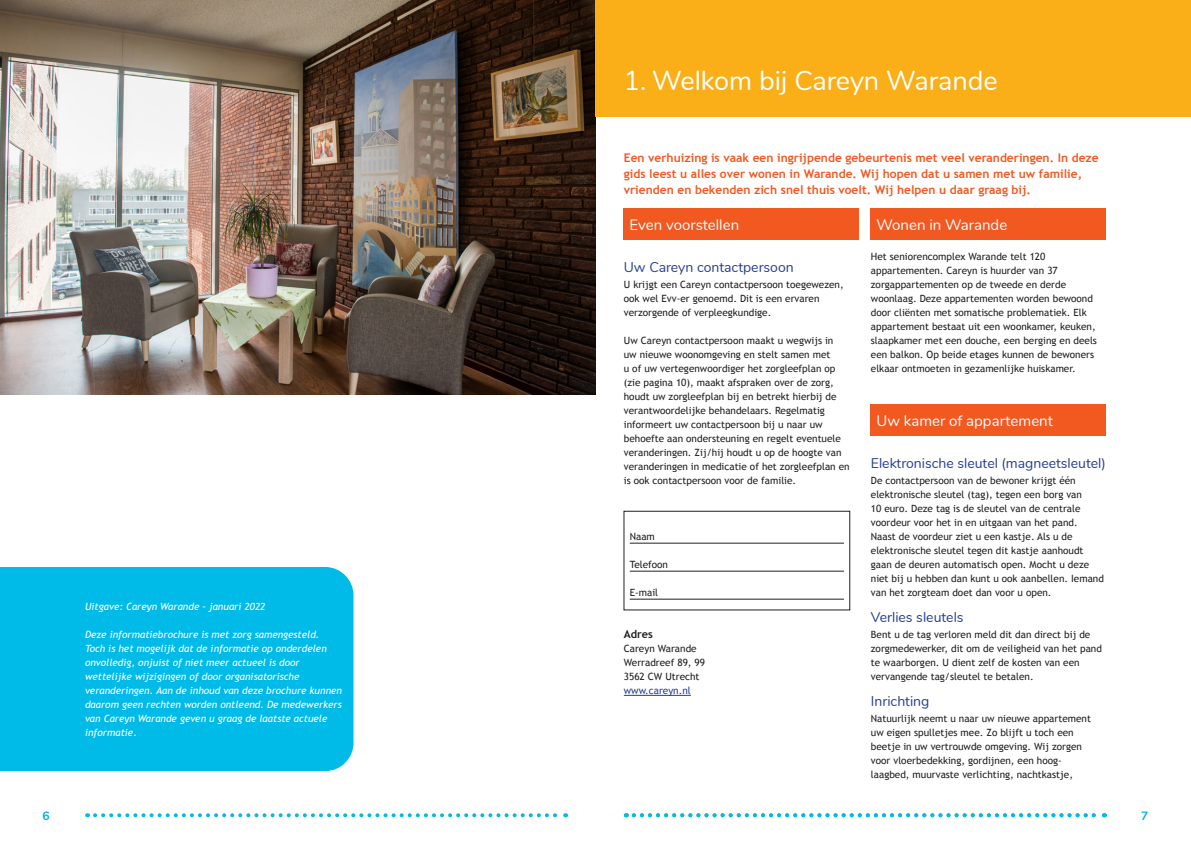
<style>
.page{position:relative;width:1191px;height:842px;background:#fff}
.page>*{position:absolute;margin:0;border:0;box-sizing:border-box;transform-origin:0 0}
.t1{font:27px "Nunito";color:#fff}
.Kopje_niveau_2{font:15px "Nunito";color:#fff}
.Kopje_niveau_3{font:14px "Nunito";color:#253f8e}
.Intro{font:700 12px/16px "Trebuchet MS";color:#f15921}
.t2{font:700 12px "Nunito";color:#00aeef}
.Kopje_niveau_4{font:700 11px "Trebuchet MS";color:#231f20}
.Brood{font:10px/14px "Trebuchet MS";color:#231f20}
.Brood-2{font:italic 10px/14px "Trebuchet MS";color:#fff}
.Brood-3{font:10px "Trebuchet MS";color:#253f8e}
</style>
<div class="page">
<svg style="left:95px;top:813px;width:471px;height:4px"></svg>
<img style="left:0;top:0;width:595px;height:394px">
<div style="left:595px;top:0;width:596px;height:116px;background:#faaf18"></div>
<div style="left:624px;top:208px;width:235px;height:32px;background:#f15921"></div>
<hr style="left:624px;top:695px;width:67px;height:1px;background:#253f8e">
<hr style="left:630px;top:543px;width:214px;height:1px;background:#231f20">
<hr style="left:630px;top:571px;width:214px;height:1px;background:#231f20">
<hr style="left:630px;top:599px;width:214px;height:1px;background:#231f20">
<div style="left:624px;top:511px;width:226px;height:99px;border:1px solid #231f20"></div>
<div style="left:871px;top:208px;width:235px;height:32px;background:#f15921"></div>
<div style="left:871px;top:404px;width:235px;height:32px;background:#f15921"></div>
<svg style="left:634px;top:813px;width:471px;height:4px"></svg>
<div style="left:0;top:567px;width:353px;height:204px;background:#00bbe8"></div>
<p class="Brood-2" style="left:85px;top:600px;width:182px">Uitgave: Careyn Warande – januari 2022</p>
<p class="Brood-2" style="left:85px;top:628px;width:258px">Deze informatiebrochure is met zorg samengesteld.<br>Toch is het mogelijk dat de informatie op onderdelen onvolledig, onjuist of niet meer actueel is door wettelijke wijzigingen of door organisatorische veranderingen. Aan de inhoud van deze brochure kunnen daarom geen rechten worden ontleend. De medewerkers van Careyn Warande geven u graag de laatste actuele informatie.</p>
<p class="t1" style="left:624px;top:61px;width:375px">1. Welkom bij Careyn Warande</p>
<p class="Intro" style="left:624px;top:150px;width:476px">Een verhuizing is vaak een ingrijpende gebeurtenis met veel veranderingen. In deze gids leest u alles over wonen in Warande. Wij hopen dat u samen met uw familie, vrienden en bekenden zich snel thuis voelt. Wij helpen u daar graag bij.</p>
<p class="Kopje_niveau_2" style="left:629px;top:214px;width:111px">Even voorstellen</p>
<p class="Kopje_niveau_3" style="left:624px;top:257px;width:171px">Uw Careyn contactpersoon</p>
<p class="Brood" style="left:624px;top:278px;width:221px">U krijgt een Careyn contactpersoon toegewezen, ook wel Evv-er genoemd. Dit is een ervaren verzorgende of verpleegkundige.</p>
<p class="Brood" style="left:624px;top:334px;width:227px">Uw Careyn contactpersoon maakt u wegwijs in<br>uw nieuwe woonomgeving en stelt samen met<br>u of uw vertegenwoordiger het zorgleefplan op (zie pagina 10), maakt afspraken over de zorg, houdt uw zorgleefplan bij en betrekt hierbij de verantwoordelijke behandelaars. Regelmatig informeert uw contactpersoon bij u naar uw behoefte aan ondersteuning en regelt eventuele veranderingen. Zij/hij houdt u op de hoogte van veranderingen in medicatie of het zorgleefplan en is ook contactpersoon voor de familie.</p>
<p class="Kopje_niveau_2" style="left:876px;top:214px;width:132px">Wonen in Warande</p>
<p class="Brood" style="left:871px;top:250px;width:228px">Het seniorencomplex Warande telt 120 appartementen. Careyn is huurder van 37 zorgappartementen op de tweede en derde woonlaag. Deze appartementen worden bewoond door cliënten met somatische problematiek. Elk appartement bestaat uit een woonkamer, keuken, slaapkamer met een douche, een berging en deels een balkon. Op beide etages kunnen de bewoners elkaar ontmoeten in gezamenlijke huiskamer.</p>
<p class="Kopje_niveau_2" style="left:876px;top:410px;width:178px">Uw kamer of appartement</p>
<p class="Kopje_niveau_3" style="left:871px;top:453px;width:236px">Elektronische sleutel (magneetsleutel)</p>
<p class="Brood" style="left:871px;top:474px;width:235px">De contactpersoon van de bewoner krijgt één elektronische sleutel (tag), tegen een borg van<br>10 euro. Deze tag is de sleutel van de centrale voordeur voor het in en uitgaan van het pand.<br>Naast de voordeur ziet u een kastje. Als u de elektronische sleutel tegen dit kastje aanhoudt gaan de deuren automatisch open. Mocht u deze niet bij u hebben dan kunt u ook aanbellen. Iemand van het zorgteam doet dan voor u open.</p>
<p class="Kopje_niveau_3" style="left:871px;top:607px;width:94px">Verlies sleutels</p>
<p class="Brood" style="left:871px;top:628px;width:233px">Bent u de tag verloren meld dit dan direct bij de zorgmedewerker, dit om de veiligheid van het pand te waarborgen. U dient zelf de kosten van een vervangende tag/sleutel te betalen.</p>
<p class="Kopje_niveau_3" style="left:871px;top:691px;width:60px">Inrichting</p>
<p class="Brood" style="left:871px;top:712px;width:222px">Natuurlijk neemt u naar uw nieuwe appartement uw eigen spulletjes mee. Zo blijft u toch een beetje in uw vertrouwde omgeving. Wij zorgen voor vloerbedekking, gordijnen, een hoog&shy;laagbed, muurvaste verlichting, nachtkastje,</p>
<p class="Brood" style="left:630px;top:530px;width:27px">Naam</p>
<p class="Brood" style="left:630px;top:558px;width:40px">Telefoon</p>
<p class="Brood" style="left:630px;top:586px;width:30px">E-mail</p>
<p class="Kopje_niveau_4" style="left:624px;top:627px;width:31px">Adres</p>
<p class="Brood" style="left:624px;top:642px;width:74px">Careyn Warande</p>
<p class="Brood" style="left:624px;top:656px;width:83px">Werradreef 89, 99</p>
<p class="Brood" style="left:624px;top:670px;width:77px">3562 CW Utrecht</p>
<p class="Brood-3" style="left:624px;top:685px;width:68px">www.careyn.nl</p>
<p class="t2" style="left:43px;top:807px;width:9px">6</p>
<p class="t2" style="left:1141px;top:807px;width:9px">7</p>
</div>
